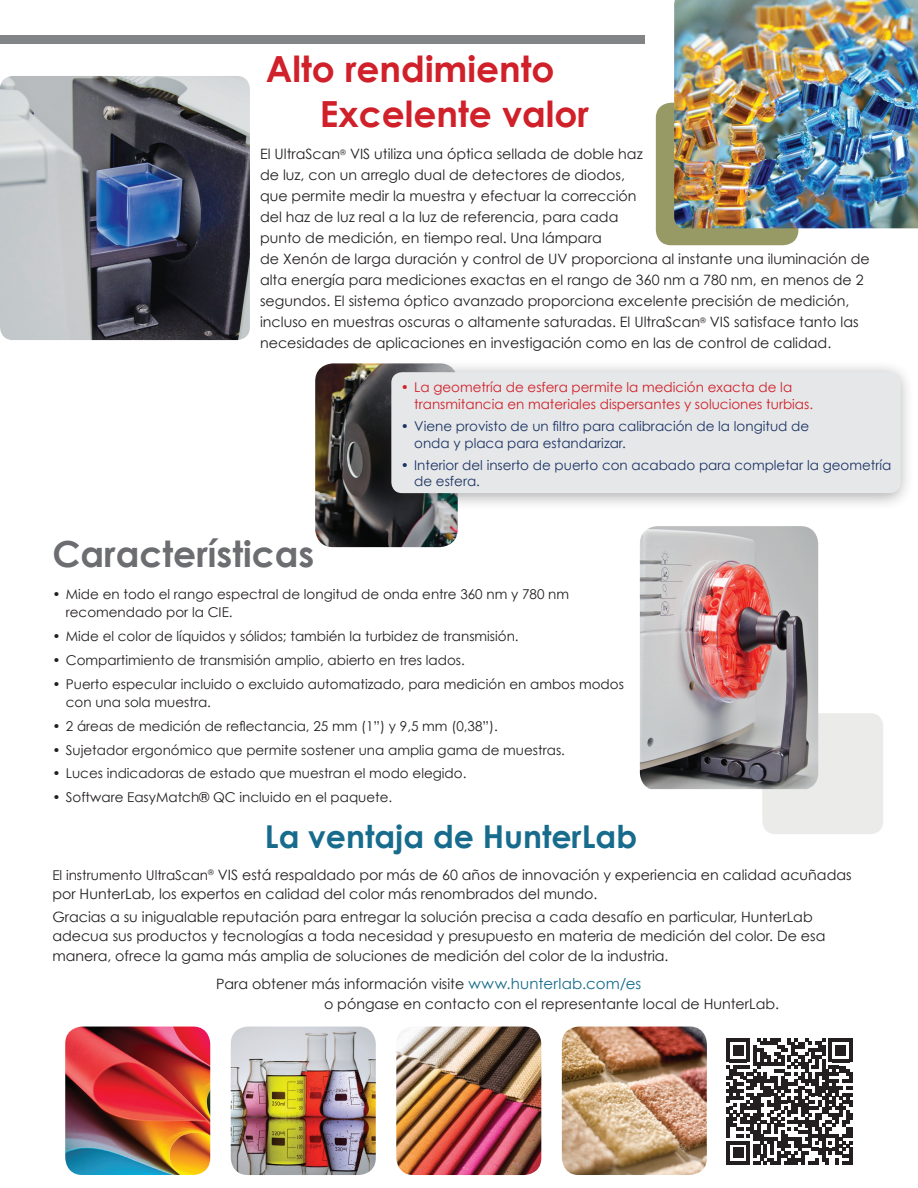
<style>
.page{position:relative;width:918px;height:1188px;background:#fff}
.page>*{position:absolute;margin:0;border:0;box-sizing:border-box;transform-origin:0 0}
.t1{font:700 36px "Century Gothic";color:#d02029}
.t2{font:700 36px "Century Gothic";color:#6c6d70}
.t3{font:700 31.5px "Century Gothic";color:#176b8c}
.Body_1{font:14.25px/21px "Century Gothic";color:#231f20}
.HL_Advantage{font:14.25px/19.5px "Century Gothic";color:#231f20}
.t4{font:13.5px/18px "Century Gothic";color:#231f20}
.t5{font:13.5px/16.5px "Century Gothic";color:#1b3463}
.t6{font:13.5px/16.5px "Century Gothic";color:#d02029}
.s1{font-size:13.5px}
.s2{font-size:15px;color:#176b8c}
</style>
<div class="page">
<div style="left:0;top:35px;width:645px;height:9px;background:#838485"></div>
<img style="left:562px;top:1027px;width:145px;height:148px">
<img style="left:396px;top:1027px;width:145px;height:148px">
<img style="left:231px;top:1027px;width:145px;height:148px">
<img style="left:65px;top:1027px;width:145px;height:148px">
<svg style="left:726px;top:1038px;width:127px;height:127px"></svg>
<hr style="left:849px;top:1148px;width:4px;height:17px;background:#231f20">
<img style="left:315px;top:363px;width:143px;height:184px">
<div style="left:762px;top:713px;width:121px;height:121px;background:#ebebea;border-radius:13px"></div>
<img style="left:0;top:76px;width:250px;height:264px">
<div style="left:656px;top:103px;width:142px;height:142px;background:#989a66;border-radius:15px"></div>
<img style="left:674px;top:0;width:244px;height:228px">
<img style="left:640px;top:526px;width:178px;height:263px">
<div style="left:374px;top:359px;width:540px;height:152px;background:#231f20;opacity:.4"></div>
<div style="left:391px;top:372px;width:510px;height:121px;background:#e6e7e9;border-radius:11px"></div>
<p class="t1" style="left:266px;top:46px;width:290px">Alto rendimiento</p>
<p class="t1" style="left:320px;top:91px;width:271px">Excelente valor</p>
<p class="Body_1" style="left:260px;top:143px;width:384px">El UltraScan<sup>®</sup> VIS utiliza una óptica sellada de doble haz</p>
<p class="Body_1" style="left:260px;top:164px;width:367px">de luz, con un arreglo dual de detectores de diodos,</p>
<p class="Body_1" style="left:260px;top:185px;width:378px">que permite medir la muestra y efectuar la corrección</p>
<p class="Body_1" style="left:260px;top:206px;width:360px">del haz de luz real a la luz de referencia, para cada</p>
<p class="Body_1" style="left:260px;top:227px;width:343px">punto de medición, en tiempo real. Una lámpara</p>
<p class="Body_1" style="left:260px;top:248px;width:611px">de Xenón de larga duración y control de UV proporciona al instante una iluminación de alta energía para mediciones exactas en el rango de 360 nm a 780 nm, en menos de 2</p>
<p class="Body_1" style="left:260px;top:290px;width:600px">segundos. El sistema óptico avanzado proporciona excelente precisión de medición, incluso en muestras oscuras o altamente saturadas. El UltraScan<sup>®</sup> VIS satisface tanto las necesidades de aplicaciones en investigación como en las de control de calidad.</p>
<p class="t2" style="left:52px;top:531px;width:264px">Características</p>
<p class="t6" style="left:414px;top:379px;width:400px;text-indent:-14px">• La geometría de esfera permite la medición exacta de la transmitancia en materiales dispersantes y soluciones turbias.</p>
<p class="t5" style="left:414px;top:418px;width:397px;text-indent:-14px">• Viene provisto de un filtro para calibración de la longitud de onda y placa para estandarizar.</p>
<p class="t5" style="left:414px;top:457px;width:479px;text-indent:-14px">• Interior del inserto de puerto con acabado para completar la geometría de esfera.</p>
<p class="t4" style="left:66px;top:585px;width:505px;text-indent:-14px">• Mide en todo el rango espectral de longitud de onda entre 360 nm y 780 nm recomendado por la CIE.</p>
<p class="t4" style="left:52px;top:627px;width:468px">• Mide el color de líquidos y sólidos; también la turbidez de transmisión.</p>
<p class="t4" style="left:52px;top:651px;width:414px">• Compartimiento de transmisión amplio, abierto en tres lados.</p>
<p class="t4" style="left:66px;top:675px;width:560px;text-indent:-14px">• Puerto especular incluido o excluido automatizado, para medición en ambos modos con una sola muestra.</p>
<p class="t4" style="left:52px;top:717px;width:447px">• 2 áreas de medición de reflectancia, 25 mm (1”) y 9,5 mm (0,38”).</p>
<p class="t4" style="left:52px;top:740px;width:514px">• Sujetador ergonómico que permite sostener una amplia gama de muestras.</p>
<p class="t4" style="left:52px;top:764px;width:416px">• Luces indicadoras de estado que muestran el modo elegido.</p>
<p class="t4" style="left:52px;top:788px;width:342px">• Software EasyMatch® QC incluido en el paquete.</p>
<p class="t3" style="left:265px;top:817px;width:374px">La ventaja de HunterLab</p>
<p class="HL_Advantage" style="left:52px;top:865px;width:801px"><span class="s1">El instrumento UltraScan</span><sup>®</sup> VIS está respaldado por más de 60 años de innovación y experiencia en calidad acuñadas por HunterLab, los expertos en calidad del color más renombrados del mundo.</p>
<p class="HL_Advantage" style="left:52px;top:907px;width:775px">Gracias a su inigualable reputación para entregar la solución precisa a cada desafío en particular, HunterLab adecua sus productos y tecnologías a toda necesidad y presupuesto en materia de medición del color. De esa manera, ofrece la gama más amplia de soluciones de medición del color de la industria.</p>
<p class="HL_Advantage" style="left:216px;top:974px;width:427px">Para obtener más información visite <span class="s2">www.hunterlab.com/es</span></p>
<p class="HL_Advantage" style="left:324px;top:994px;width:457px">o póngase en contacto con el representante local de HunterLab.</p>
</div>
